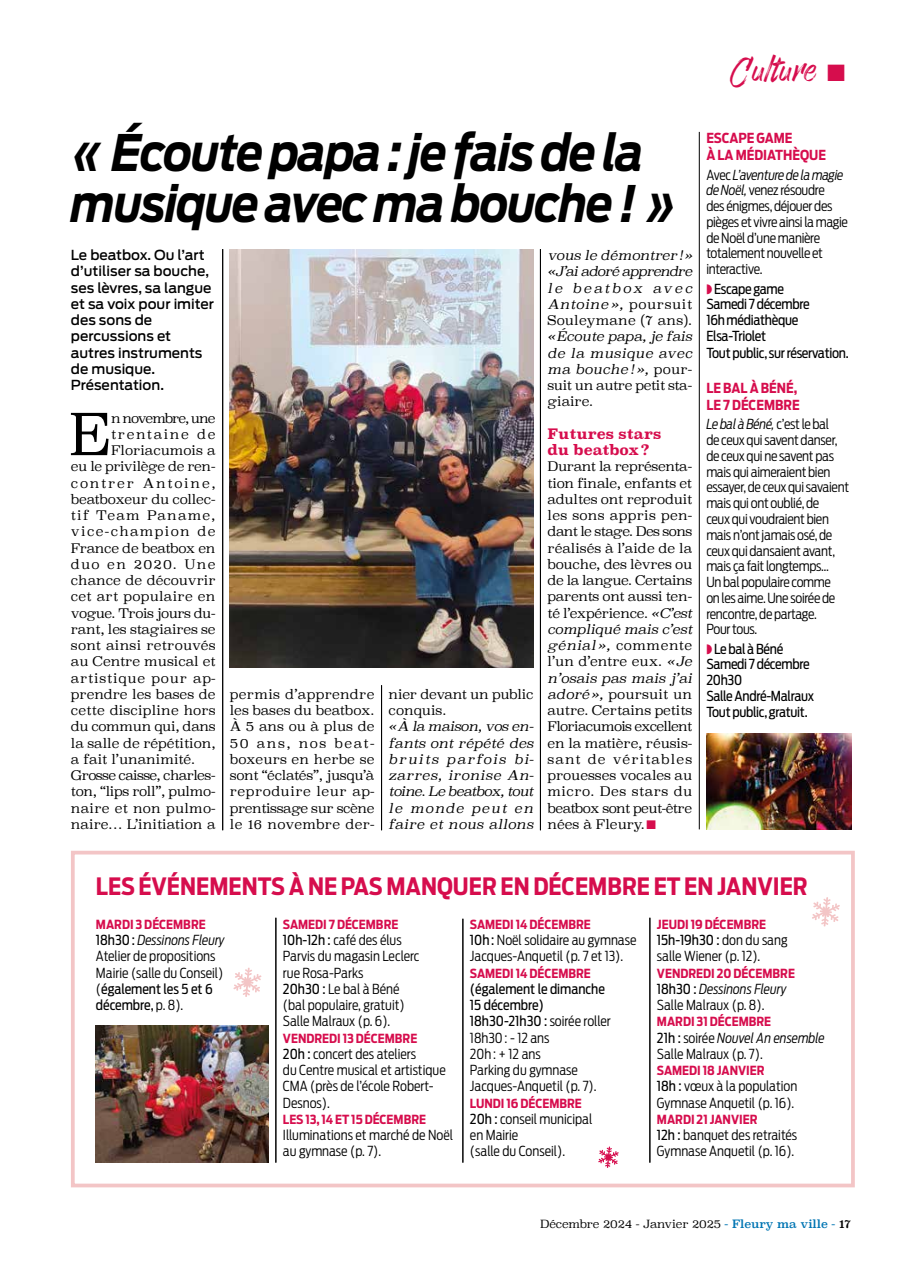
<style>
.page{position:relative;width:922px;height:1276px;background:#fff}
.page>*{position:absolute;margin:0;border:0;box-sizing:border-box;transform-origin:0 0}
.t1{font:300 56.88px "Superclarendon";color:#000}
.t2{font:italic 700 50px/51.2px "Antenna";letter-spacing:-.03em;color:#000;scale:.9 1}
.t3{font:33.75px "Enjoythe Ride";color:#d60d4d}
.t4{font:700 23.75px "Antenna Cond";color:#d60d4d}
.t5{font:700 14.38px/16.2px "Superclarendon";color:#d60d4d}
.t6{font:300 13.75px/16.2px "Antenna Cond";letter-spacing:-.015em;color:#000}
.t7{font:13.75px/15.8px "Antenna Cond";letter-spacing:-.02em;color:#000}
.t8{font:500 13.75px/16.2px "Antenna";color:#000}
.t9{font:700 13.75px/17.2px "Antenna Cond";color:#d60d4d}
.t10{font:300 13.12px/16.2px "Superclarendon";color:#000;text-align:justify}
.t11{font:italic 300 13.12px/16.2px "Superclarendon";letter-spacing:.02em;color:#000;text-align:justify}
.t12{font:300 13.12px "Superclarendon";letter-spacing:-.025em;color:#000}
.t13{font:300 13.12px "Superclarendon";letter-spacing:.025em;color:#000}
.t14{font:300 13.12px "Superclarendon";letter-spacing:.105em;color:#000}
.t15{font:300 13.12px "Superclarendon";letter-spacing:-.045em;color:#000}
.t16{font:300 13.12px "Superclarendon";letter-spacing:-.03em;color:#000}
.t17{font:300 13.12px "Superclarendon";letter-spacing:.02em;color:#000}
.t18{font:300 13.12px "Superclarendon";letter-spacing:-.02em;color:#000}
.t19{font:300 13.12px "Superclarendon";letter-spacing:.065em;color:#000}
.t20{font:300 13.12px "Superclarendon";letter-spacing:.14em;color:#000}
.t21{font:300 13.12px "Superclarendon";letter-spacing:.095em;color:#000}
.t22{font:300 13.12px "Superclarendon";letter-spacing:-.07em;color:#000}
.t23{font:300 13.12px "Superclarendon";letter-spacing:.12em;color:#000}
.t24{font:700 12.5px "Antenna Cond";color:#d60d4d}
.t25{font:300 11.25px "Superclarendon";letter-spacing:-.01em;color:#000}
.s1{font-style:italic}
.s2{color:#d60d4d}
.s3{font-style:normal}
.s4{font-weight:400}
.s5{font-weight:400;color:#0075b3}
</style>
<div class="page">
<hr style="left:275px;top:917px;width:1px;height:245px;background:#000">
<hr style="left:462px;top:918px;width:1px;height:244px;background:#000">
<hr style="left:649px;top:917px;width:1px;height:245px;background:#000">
<div style="left:71px;top:850px;width:783px;height:337px;border:4px solid #f3c5c6"></div>
<hr style="left:222px;top:249px;width:1px;height:581px;background:#000">
<hr style="left:381px;top:685px;width:1px;height:145px;background:#000">
<hr style="left:540px;top:249px;width:1px;height:581px;background:#000">
<hr style="left:699px;top:132px;width:1px;height:697px;background:#000">
<img style="left:230px;top:249px;width:303px;height:418px">
<img style="left:96px;top:1025px;width:173px;height:137px">
<img style="left:706px;top:733px;width:144px;height:96px">
<svg style="left:812px;top:897px;width:28px;height:29px"></svg>
<svg style="left:598px;top:1146px;width:20px;height:22px"></svg>
<svg style="left:233px;top:967px;width:29px;height:30px"></svg>
<h3 class="t3" style="left:731px;top:50px;width:113px">Culture ■</h3>
<h2 class="t2" style="left:71px;top:127px;width:676px">« Écoute papa : je fais de la musique avec ma bouche ! »</h2>
<p class="t9" style="left:706px;top:129px;width:121px">ESCAPE GAME<br>À LA MÉDIATHÈQUE</p>
<p class="t6" style="left:706px;top:167px;width:143px;line-height:15.8px">Avec <span class="s1">L’aventure de la magie de Noël,</span> venez résoudre<br>des énigmes, déjouer des pièges et vivre ainsi la magie de Noël d’une manière totalement nouvelle et interactive.</p>
<p class="t7" style="left:706px;top:281px;width:105px"><span class="s2">◗</span> Escape game<br>Samedi 7 décembre<br>16h médiathèque<br>Elsa-Triolet</p>
<p class="t7" style="left:706px;top:345px;width:144px">Tout public, sur réservation.</p>
<p class="t9" style="left:706px;top:379px;width:95px">LE BAL À BÉNÉ,<br>LE 7 DÉCEMBRE</p>
<p class="t6" style="left:706px;top:416px;width:144px;line-height:15.8px"><span class="s1">Le bal à Béné,</span> c’est le bal<br>de ceux qui savent danser, de ceux qui ne savent pas mais qui aimeraient bien essayer, de ceux qui savaient mais qui ont oublié, de<br>ceux qui voudraient bien mais n’ont jamais osé, de ceux qui dansaient avant, mais ça fait longtemps…<br>Un bal populaire comme<br>on les aime. Une soirée de rencontre, de partage.<br>Pour tous.</p>
<p class="t7" style="left:706px;top:641px;width:109px"><span class="s2">◗</span> Le bal à Béné<br>Samedi 7 décembre<br>20h30<br>Salle André-Malraux<br>Tout public, gratuit.</p>
<p class="t8" style="left:71px;top:247px;width:145px">Le beatbox. Ou l’art d’utiliser sa bouche, ses lèvres, sa langue et sa voix pour imiter des sons de percussions et autres instruments de musique.<br>Présentation.</p>
<h1 class="t1" style="left:69px;top:397px;width:44px">E</h1>
<p class="t22" style="left:111px;top:409px;width:106px">n novembre, une</p>
<p class="t11" style="left:547px;top:247px;width:146px">vous le démontrer!» «J’ai adoré apprendre le beatbox avec Antoine », <span class="s3">poursuit Souleymane (7 ans).</span></p>
<p class="t11" style="left:547px;top:328px;width:146px">«Écoute papa, je fais de la musique avec ma bouche ! », <span class="s3">pour&shy;suit un autre petit sta&shy;giaire.</span></p>
<p class="t5" style="left:547px;top:426px;width:115px">Futures stars du beatbox?</p>
<p class="t10" style="left:547px;top:459px;width:146px">Durant la représenta&shy;tion finale, enfants et adultes ont reproduit les sons appris pen&shy;dant le stage. Des sons réalisés à l’aide de la bouche, des lèvres ou de la langue. Certains parents ont aussi ten&shy;té l’expérience. <span class="s1">«C’est compliqué mais c’est génial »,</span> commente l’un d’entre eux. <span class="s1">«Je n’osais pas mais j’ai adoré »,</span> poursuit un autre. Certains petits Floriacumois excellent en la matière, réusis&shy;sant de véritables prouesses vocales au micro. Des stars du beatbox sont peut-être nées à Fleury.<span class="s2">■</span></p>
<p class="t23" style="left:111px;top:425px;width:106px">trentaine de</p>
<p class="t10" style="left:111px;top:443px;width:106px">Floriacumois a</p>
<p class="t12" style="left:71px;top:458px;width:146px">eu le privilège de ren-</p>
<p class="t20" style="left:71px;top:474px;width:146px">contrer Antoine,</p>
<p class="t10" style="left:71px;top:492px;width:146px">beatboxeur du collec-</p>
<p class="t21" style="left:71px;top:507px;width:146px">tif Team Paname,</p>
<p class="t14" style="left:71px;top:523px;width:146px">vice-champion de</p>
<p class="t18" style="left:71px;top:539px;width:146px">France de beatbox en</p>
<p class="t14" style="left:71px;top:555px;width:146px">duo en 2020. Une</p>
<p class="t10" style="left:71px;top:573px;width:146px">chance de découvrir</p>
<p class="t13" style="left:71px;top:588px;width:146px">cet art populaire en</p>
<p class="t16" style="left:71px;top:604px;width:146px">vogue. Trois jours du-</p>
<p class="t10" style="left:71px;top:622px;width:146px">rant, les stagiaires se</p>
<p class="t17" style="left:71px;top:637px;width:146px">sont ainsi retrouvés</p>
<p class="t10" style="left:71px;top:654px;width:146px">au Centre musical et</p>
<p class="t19" style="left:71px;top:669px;width:146px">artistique pour ap-</p>
<p class="t10" style="left:71px;top:687px;width:146px">prendre les bases de</p>
<p class="t10" style="left:71px;top:703px;width:146px">cette discipline hors</p>
<p class="t12" style="left:71px;top:718px;width:146px">du commun qui, dans</p>
<p class="t10" style="left:71px;top:736px;width:146px">la salle de répétition,</p>
<p class="t10" style="left:71px;top:752px;width:126px">a fait l’unanimité.</p>
<p class="t15" style="left:71px;top:767px;width:146px">Grosse caisse, charles-</p>
<p class="t12" style="left:71px;top:783px;width:146px">ton, “lips roll”, pulmo-</p>
<p class="t13" style="left:71px;top:799px;width:146px">naire et non pulmo-</p>
<p class="t10" style="left:71px;top:817px;width:146px">naire… L’initiation a</p>
<p class="t10" style="left:230px;top:687px;width:146px">permis d’apprendre les bases du beatbox.<br>À 5 ans ou à plus de 50 ans, nos beat&shy;boxeurs en herbe se sont “éclatés”, jusqu’à reproduire leur ap&shy;prentissage sur scène le 16 novembre der-</p>
<p class="t10" style="left:388px;top:687px;width:146px">nier devant un public conquis.</p>
<p class="t11" style="left:388px;top:718px;width:146px">«À la maison, vos en&shy;fants ont répété des bruits parfois bi&shy;zarres, ironise An&shy;toine. Le beatbox, tout le monde peut en faire et nous allons</p>
<h3 class="t4" style="left:96px;top:872px;width:713px">LES ÉVÉNEMENTS À NE PAS MANQUER EN DÉCEMBRE ET EN JANVIER</h3>
<p class="t24" style="left:96px;top:916px;width:111px">MARDI 3 DÉCEMBRE</p>
<p class="t6" style="left:96px;top:932px;width:130px"><span class="s4">18h30:</span> <span class="s1">Dessinons Fleury<br></span>Atelier de propositions<br>Mairie (salle du Conseil) (<span class="s4">également les 5 et 6 décembre,</span> p. 8).</p>
<p class="t24" style="left:283px;top:916px;width:117px">SAMEDI 7 DÉCEMBRE</p>
<p class="t6" style="left:283px;top:932px;width:138px"><span class="s4">10h-12h :</span> café des élus<br>Parvis du magasin Leclerc rue Rosa-Parks<br><span class="s4">20h30 :</span> Le bal à Béné (bal populaire, gratuit)<br>Salle Malraux (p. 6).</p>
<p class="t24" style="left:283px;top:1030px;width:136px">VENDREDI 13 DÉCEMBRE</p>
<p class="t6" style="left:283px;top:1045px;width:164px"><span class="s4">20h :</span> concert des ateliers<br>du Centre musical et artistique<br>CMA (près de l’école Robert-<br>Desnos).</p>
<p class="t24" style="left:283px;top:1111px;width:145px">LES 13, 14 ET 15 DÉCEMBRE</p>
<p class="t6" style="left:283px;top:1127px;width:172px">Illuminations et marché de Noël au gymnase (p. 7).</p>
<p class="t24" style="left:470px;top:916px;width:122px">SAMEDI 14 DÉCEMBRE</p>
<p class="t6" style="left:470px;top:932px;width:168px"><span class="s4">10h:</span> Noël solidaire au gymnase<br>Jacques-Anquetil (p. 7 et 13).</p>
<p class="t24" style="left:470px;top:965px;width:122px">SAMEDI 14 DÉCEMBRE</p>
<p class="t6" style="left:470px;top:980px;width:142px"><span class="s4">(également le dimanche<br>15 décembre)<br>18h30-21h30 :</span> soirée roller<br>18h30: - 12 ans<br>20h: + 12 ans<br>Parking du gymnase<br>Jacques-Anquetil (p. 7).</p>
<p class="t24" style="left:470px;top:1095px;width:113px">LUNDI 16 DÉCEMBRE</p>
<p class="t6" style="left:470px;top:1110px;width:124px"><span class="s4">20h :</span> conseil municipal en Mairie<br>(salle du Conseil).</p>
<p class="t24" style="left:656px;top:916px;width:111px">JEUDI 19 DÉCEMBRE</p>
<p class="t6" style="left:656px;top:932px;width:132px"><span class="s4">15h-19h30 :</span> don du sang salle Wiener (p. 12).</p>
<p class="t24" style="left:656px;top:965px;width:139px">VENDREDI 20 DÉCEMBRE</p>
<p class="t6" style="left:656px;top:980px;width:131px"><span class="s4">18h30 :</span> <span class="s1">Dessinons Fleury<br></span>Salle Malraux (p. 8).</p>
<p class="t24" style="left:656px;top:1014px;width:116px">MARDI 31 DÉCEMBRE</p>
<p class="t6" style="left:656px;top:1029px;width:169px"><span class="s4">21h :</span> soirée <span class="s1">Nouvel An ensemble<br></span>Salle Malraux (p. 7).</p>
<p class="t24" style="left:656px;top:1063px;width:109px">SAMEDI 18 JANVIER</p>
<p class="t6" style="left:656px;top:1078px;width:142px"><span class="s4">18h :</span> vœux à la population<br>Gymnase Anquetil (p. 16).</p>
<p class="t24" style="left:656px;top:1111px;width:102px">MARDI 21 JANVIER</p>
<p class="t6" style="left:656px;top:1127px;width:142px"><span class="s4">12h :</span> banquet des retraités<br>Gymnase Anquetil (p. 16).</p>
<p class="t25" style="left:540px;top:1216px;width:312px">Décembre 2024 - Janvier 2025 <span class="s5">- Fleury ma ville -</span> <span class="s4">17</span></p>
</div>
